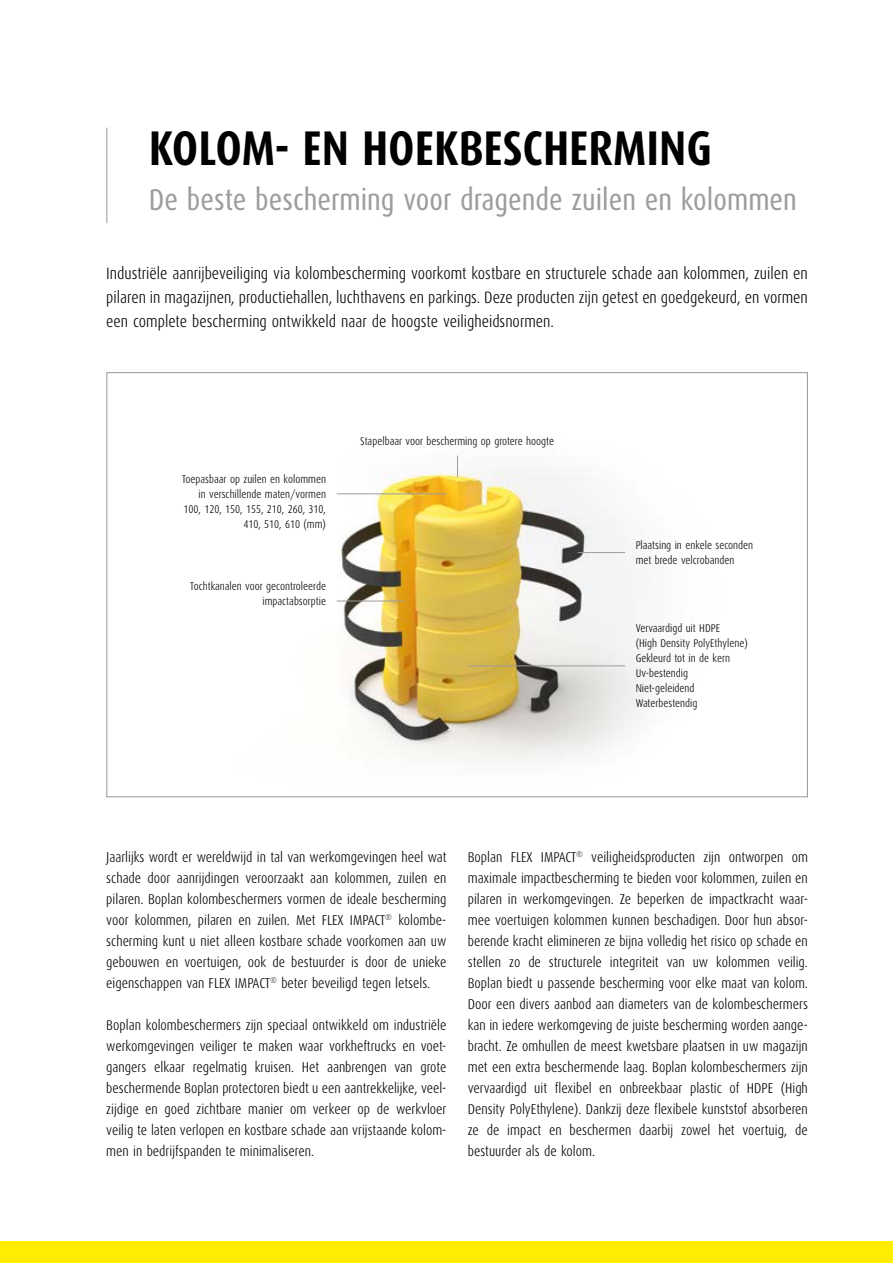
<style>
.page{position:relative;width:893px;height:1263px;background:#fff}
.page>*{position:absolute;margin:0;border:0;box-sizing:border-box;transform-origin:0 0}
.titel_28pt_zwart{font:700 48.75px "Dax Condensed";color:#000}
._03_pag3_baseline{font:30px "Dax Condensed";color:#9c9d9d}
.inleiding{font:300 16.5px/24px "Dax Condensed";color:#000;text-align:justify}
.tekst_9_5pt{font:300 14.25px/21px "Dax Condensed";color:#000;text-align:justify}
.bijschrift_foto_zwar{font:300 11.25px/15px "Dax Condensed";color:#000}
</style>
<div class="page">
<hr style="left:106px;top:128px;width:1px;height:95px;background:#9c9d9d">
<div style="left:0;top:1242px;width:893px;height:21px;background:#ffed00"></div>
<img style="left:336px;top:455px;width:307px;height:305px">
<svg style="left:457px;top:456px;width:1px;height:21px"></svg>
<hr style="left:578px;top:552px;width:47px;height:1px;background:#9c9d9d">
<hr style="left:468px;top:665px;width:157px;height:1px;background:#9c9d9d">
<hr style="left:337px;top:493px;width:109px;height:1px;background:#9c9d9d">
<hr style="left:337px;top:601px;width:67px;height:1px;background:#9c9d9d">
<p class="titel_28pt_zwart" style="left:149px;top:121px;width:565px">KOLOM- EN HOEKBESCHERMING</p>
<p class="_03_pag3_baseline" style="left:149px;top:183px;width:650px">De beste bescherming voor dragende zuilen en kolommen</p>
<p class="inleiding" style="left:106px;top:261px;width:703px">Industriële aanrijbeveiliging via kolombescherming voorkomt kostbare en structurele schade aan kolommen, zuilen en pilaren in magazijnen, productiehallen, luchthavens en parkings. Deze producten zijn getest en goedgekeurd, en vormen een complete bescherming ontwikkeld naar de hoogste veiligheidsnormen.</p>
<p class="bijschrift_foto_zwar" style="left:182px;top:472px;width:145px">Toepasbaar op zuilen en kolommen</p>
<p class="bijschrift_foto_zwar" style="left:198px;top:487px;width:129px">in verschillende maten/vormen</p>
<p class="bijschrift_foto_zwar" style="left:184px;top:502px;width:144px;text-align:right">100, 120, 150, 155, 210, 260, 310,<br>410, 510, 610 (mm)</p>
<p class="bijschrift_foto_zwar" style="left:190px;top:579px;width:137px">Tochtkanalen voor gecontroleerde</p>
<p class="bijschrift_foto_zwar" style="left:262px;top:594px;width:65px">impactabsorptie</p>
<p class="bijschrift_foto_zwar" style="left:360px;top:434px;width:195px">Stapelbaar voor bescherming op grotere hoogte</p>
<p class="bijschrift_foto_zwar" style="left:636px;top:538px;width:119px">Plaatsing in enkele seconden</p>
<p class="bijschrift_foto_zwar" style="left:636px;top:553px;width:100px">met brede velcrobanden</p>
<p class="bijschrift_foto_zwar" style="left:636px;top:621px;width:114px">Vervaardigd uit HDPE<br>(High Density PolyEthylene)</p>
<p class="bijschrift_foto_zwar" style="left:636px;top:651px;width:96px">Gekleurd tot in de kern</p>
<p class="bijschrift_foto_zwar" style="left:636px;top:666px;width:54px">Uv-bestendig</p>
<p class="bijschrift_foto_zwar" style="left:636px;top:681px;width:60px">Niet-geleidend</p>
<p class="bijschrift_foto_zwar" style="left:636px;top:696px;width:63px">Waterbestendig</p>
<p class="tekst_9_5pt" style="left:106px;top:846px;width:342px">Jaarlijks wordt er wereldwijd in tal van werkomgevingen heel wat schade door aanrijdingen veroorzaakt aan kolommen, zuilen en pilaren. Boplan kolombeschermers vormen de ideale bescherming voor kolommen, pilaren en zuilen. Met FLEX IMPACT<sup>®</sup> kolombe&shy;scherming kunt u niet alleen kostbare schade voorkomen aan uw gebouwen en voertuigen, ook de bestuurder is door de unieke eigenschappen van FLEX IMPACT<sup>®</sup> beter beveiligd tegen letsels.</p>
<p class="tekst_9_5pt" style="left:106px;top:1014px;width:342px">Boplan kolombeschermers zijn speciaal ontwikkeld om industriële werkomgevingen veiliger te maken waar vorkheftrucks en voet&shy;gangers elkaar regelmatig kruisen. Het aanbrengen van grote beschermende Boplan protectoren biedt u een aantrekkelijke, veel&shy;zijdige en goed zichtbare manier om verkeer op de werkvloer veilig te laten verlopen en kostbare schade aan vrijstaande kolom&shy;men in bedrijfspanden te minimaliseren.</p>
<p class="tekst_9_5pt" style="left:468px;top:846px;width:342px">Boplan FLEX IMPACT<sup>®</sup> veiligheidsproducten zijn ontworpen om maximale impactbescherming te bieden voor kolommen, zuilen en pilaren in werkomgevingen. Ze beperken de impactkracht waar&shy;mee voertuigen kolommen kunnen beschadigen. Door hun absor&shy;berende kracht elimineren ze bijna volledig het risico op schade en stellen zo de structurele integriteit van uw kolommen veilig.<br>Boplan biedt u passende bescherming voor elke maat van kolom.<br>Door een divers aanbod aan diameters van de kolombeschermers kan in iedere werkomgeving de juiste bescherming worden aange&shy;bracht. Ze omhullen de meest kwetsbare plaatsen in uw magazijn met een extra beschermende laag. Boplan kolombeschermers zijn vervaardigd uit flexibel en onbreekbaar plastic of HDPE (High Density PolyEthylene). Dankzij deze flexibele kunststof absorberen ze de impact en beschermen daarbij zowel het voertuig, de bestuurder als de kolom.</p>
</div>
